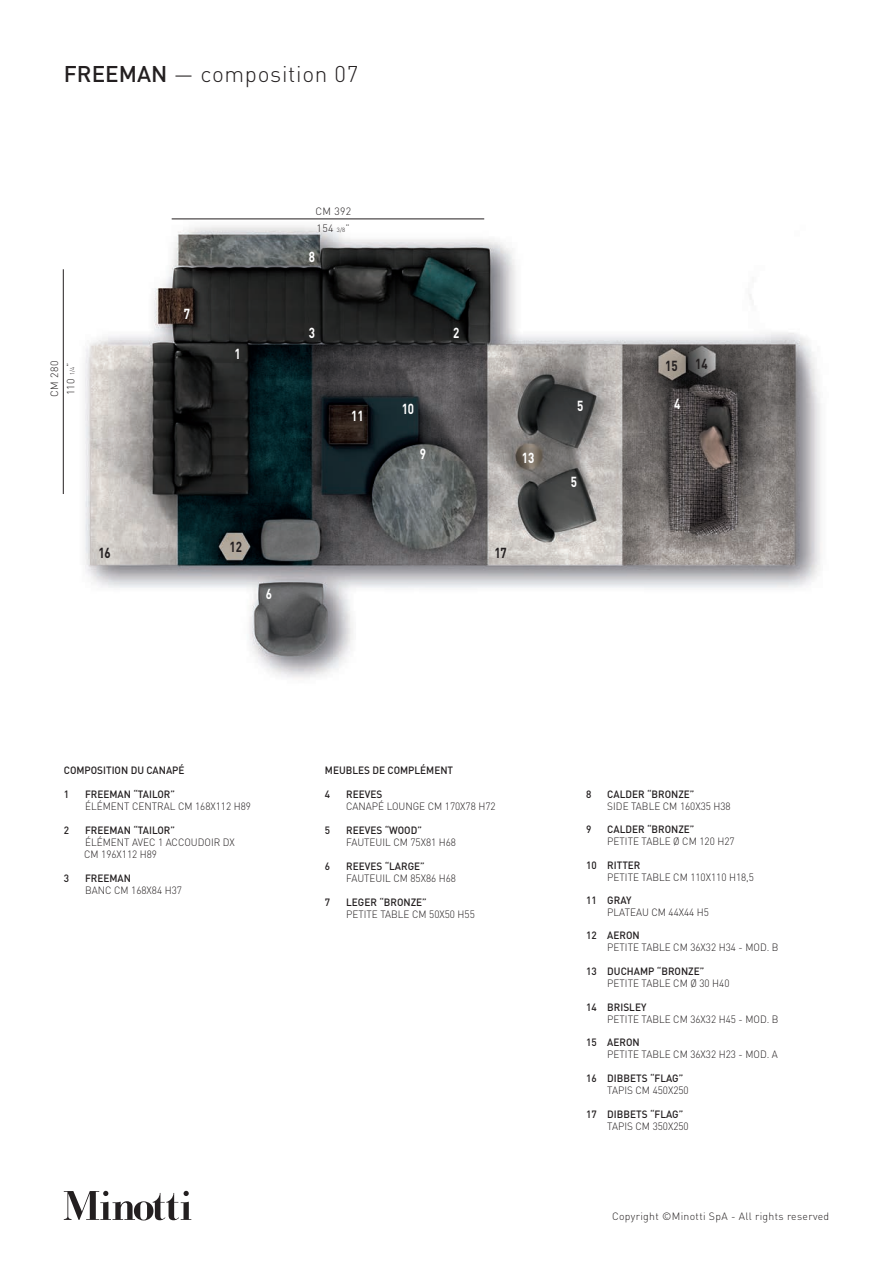
<style>
.page{position:relative;width:893px;height:1263px;background:#fff}
.page>*{position:absolute;margin:0;border:0;box-sizing:border-box;transform-origin:0 0}
.t1{font:300 22.5px "DIN";letter-spacing:.03em;color:#231f20}
.t2{font:700 14.4px "DIN";color:#fff;scale:.8 1}
.t3{font:700 14.4px "DIN";color:#231f20;scale:.8 1}
.t4{font:300 10.5px "DIN";color:#231f20;scale:.95 1}
.t5{font:500 10.5px "DIN";color:#231f20;scale:.95 1}
.t6{font:300 10.5px "DIN";letter-spacing:.03em;color:#231f20}
.t7{font:300 10.5px "DIN";color:#231f20}
.s1{font-weight:500}
.s2{font-size:6px}
</style>
<div class="page">
<svg style="left:64px;top:1191px;width:127px;height:29px"></svg>
<img style="left:62px;top:218px;width:759px;height:460px">
<hr style="left:172px;top:219px;width:312px;height:1px;background:#231f20">
<hr style="left:63px;top:269px;width:1px;height:225px;background:#231f20">
<p class="t1" style="left:64px;top:60px;width:296px"><span class="s1">FREEMAN</span> — composition 07</p>
<p class="t7" style="left:48px;top:397px;width:37px;rotate:-90deg">CM 280</p>
<p class="t7" style="left:64px;top:395px;width:35px;rotate:-90deg">110 <span class="s2">1/4</span>”</p>
<p class="t2" style="left:184px;top:305px;width:9px">7</p>
<p class="t2" style="left:235px;top:344px;width:9px">1</p>
<p class="t7" style="left:315px;top:205px;width:37px">CM 392</p>
<p class="t7" style="left:317px;top:221px;width:35px">154 <span class="s2">3/8</span>”</p>
<p class="t2" style="left:309px;top:248px;width:9px">8</p>
<p class="t2" style="left:309px;top:324px;width:9px">3</p>
<p class="t2" style="left:453px;top:324px;width:9px">2</p>
<p class="t2" style="left:351px;top:406px;width:17px">11</p>
<p class="t2" style="left:402px;top:399px;width:17px">10</p>
<p class="t2" style="left:420px;top:444px;width:9px">9</p>
<p class="t2" style="left:522px;top:448px;width:17px">13</p>
<p class="t3" style="left:230px;top:538px;width:17px">12</p>
<p class="t3" style="left:98px;top:543px;width:17px">16</p>
<p class="t3" style="left:494px;top:543px;width:17px">17</p>
<p class="t2" style="left:266px;top:584px;width:9px">6</p>
<p class="t2" style="left:577px;top:396px;width:9px">5</p>
<p class="t2" style="left:571px;top:472px;width:9px">5</p>
<p class="t3" style="left:665px;top:356px;width:17px">15</p>
<p class="t3" style="left:695px;top:355px;width:17px">14</p>
<p class="t2" style="left:674px;top:394px;width:9px">4</p>
<p class="t5" style="left:64px;top:764px;width:129px">COMPOSITION DU CANAPÉ</p>
<p class="t5" style="left:64px;top:787px;width:7px">1</p>
<p class="t5" style="left:85px;top:787px;width:96px">FREEMAN “TAILOR”</p>
<p class="t4" style="left:85px;top:800px;width:176px">ÉLÉMENT CENTRAL CM 168X112 H89</p>
<p class="t5" style="left:64px;top:823px;width:7px">2</p>
<p class="t5" style="left:85px;top:823px;width:96px">FREEMAN “TAILOR”</p>
<p class="t4" style="left:85px;top:836px;width:159px">ÉLÉMENT AVEC 1 ACCOUDOIR DX</p>
<p class="t4" style="left:84px;top:847px;width:78px">CM 196X112 H89</p>
<p class="t5" style="left:64px;top:871px;width:7px">3</p>
<p class="t5" style="left:85px;top:871px;width:50px">FREEMAN</p>
<p class="t4" style="left:85px;top:883px;width:103px">BANC CM 168X84 H37</p>
<p class="t5" style="left:325px;top:764px;width:137px">MEUBLES DE COMPLÉMENT</p>
<p class="t5" style="left:325px;top:787px;width:7px">4</p>
<p class="t5" style="left:346px;top:787px;width:39px">REEVES</p>
<p class="t4" style="left:346px;top:800px;width:159px">CANAPÉ LOUNGE CM 170X78 H72</p>
<p class="t5" style="left:325px;top:823px;width:7px">5</p>
<p class="t5" style="left:346px;top:823px;width:81px">REEVES “WOOD”</p>
<p class="t4" style="left:346px;top:836px;width:117px">FAUTEUIL CM 75X81 H68</p>
<p class="t5" style="left:325px;top:859px;width:7px">6</p>
<p class="t5" style="left:346px;top:859px;width:84px">REEVES “LARGE”</p>
<p class="t4" style="left:346px;top:871px;width:117px">FAUTEUIL CM 85X86 H68</p>
<p class="t5" style="left:325px;top:895px;width:7px">7</p>
<p class="t5" style="left:346px;top:895px;width:86px">LEGER “BRONZE”</p>
<p class="t4" style="left:346px;top:907px;width:137px">PETITE TABLE CM 50X50 H55</p>
<p class="t5" style="left:586px;top:787px;width:7px">8</p>
<p class="t5" style="left:607px;top:787px;width:93px">CALDER “BRONZE”</p>
<p class="t4" style="left:607px;top:800px;width:131px">SIDE TABLE CM 160X35 H38</p>
<p class="t5" style="left:586px;top:823px;width:7px">9</p>
<p class="t5" style="left:607px;top:823px;width:93px">CALDER “BRONZE”</p>
<p class="t4" style="left:607px;top:835px;width:135px">PETITE TABLE Ø CM 120 H27</p>
<p class="t5" style="left:586px;top:858px;width:59px">10 RITTER</p>
<p class="t4" style="left:607px;top:871px;width:156px">PETITE TABLE CM 110X110 H18,5</p>
<p class="t5" style="left:586px;top:894px;width:49px">11 GRAY</p>
<p class="t4" style="left:607px;top:906px;width:109px">PLATEAU CM 44X44 H5</p>
<p class="t5" style="left:586px;top:929px;width:58px">12 AERON</p>
<p class="t4" style="left:607px;top:941px;width:182px">PETITE TABLE CM 36X32 H34 - MOD. B</p>
<p class="t5" style="left:586px;top:965px;width:126px">13 DUCHAMP “BRONZE”</p>
<p class="t4" style="left:607px;top:977px;width:130px">PETITE TABLE CM Ø 30 H40</p>
<p class="t5" style="left:586px;top:1001px;width:65px">14 BRISLEY</p>
<p class="t4" style="left:607px;top:1013px;width:182px">PETITE TABLE CM 36X32 H45 - MOD. B</p>
<p class="t5" style="left:586px;top:1036px;width:58px">15 AERON</p>
<p class="t4" style="left:607px;top:1048px;width:181px">PETITE TABLE CM 36X32 H23 - MOD. A</p>
<p class="t5" style="left:586px;top:1072px;width:104px">16 DIBBETS “FLAG”</p>
<p class="t4" style="left:607px;top:1084px;width:87px">TAPIS CM 450X250</p>
<p class="t5" style="left:586px;top:1107px;width:104px">17 DIBBETS “FLAG”</p>
<p class="t4" style="left:607px;top:1120px;width:87px">TAPIS CM 350X250</p>
<p class="t6" style="left:612px;top:1210px;width:219px">Copyright ©Minotti SpA - All rights reserved</p>
</div>
